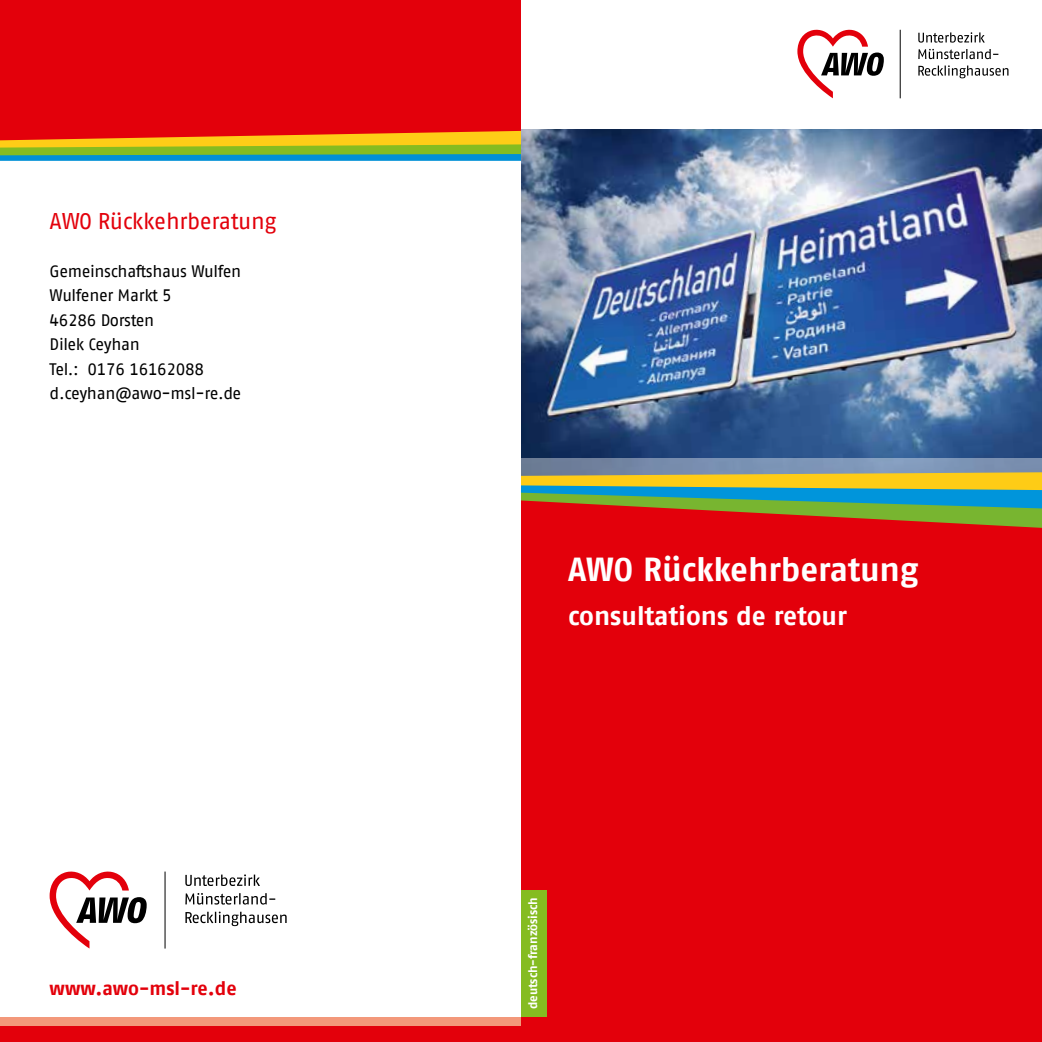
<style>
.page{position:relative;width:1042px;height:1042px;background:#fff}
.page>*{position:absolute;margin:0;border:0;box-sizing:border-box;transform-origin:0 0}
.t1{font:700 33.25px "AWO Fago Office";letter-spacing:-.005em;color:#fff}
.t2{font:700 26.25px "AWO Fago Office";color:#fff}
.t3{font:22.75px "AWO Fago Office";letter-spacing:-.02em;color:#e3000b}
.t4{font:700 19.25px "AWO Fago Office";color:#e3000b}
.t5{font:16.62px/24.5px "AWO Fago Office";letter-spacing:-.02em;color:#000}
.t6{font:700 12.25px "AWO Fago Office";letter-spacing:-.005em;color:#fff}
</style>
<div class="page">
<div style="left:0;top:1017px;width:524px;height:16px;background:#f3987a"></div>
<div style="left:0;top:1026px;width:524px;height:16px;background:#e3000b"></div>
<div style="left:0;top:0;width:521px;height:149px;background:#e3000b"></div>
<svg style="left:0;top:131px;width:521px;height:30px;background:#a29c40"></svg>
<img style="left:521px;top:129px;width:521px;height:329px">
<div style="left:521px;top:492px;width:521px;height:550px;background:#e3000b"></div>
<svg style="left:797px;top:29px;width:87px;height:69px"></svg>
<hr style="left:900px;top:30px;width:1px;height:68px;background:#000">
<svg style="left:918px;top:65px;width:90px;height:13px"></svg>
<svg style="left:918px;top:49px;width:80px;height:10px"></svg>
<svg style="left:918px;top:32px;width:67px;height:11px"></svg>
<svg style="left:521px;top:458px;width:521px;height:14px;background:#798eaf"></svg>
<svg style="left:521px;top:472px;width:521px;height:56px"></svg>
<svg style="left:50px;top:871px;width:97px;height:77px"></svg>
<hr style="left:165px;top:871px;width:1px;height:77px;background:#000">
<svg style="left:185px;top:911px;width:102px;height:15px"></svg>
<svg style="left:185px;top:893px;width:90px;height:11px"></svg>
<svg style="left:185px;top:874px;width:75px;height:12px"></svg>
<div style="left:521px;top:890px;width:25px;height:127px;background:#85bc21"></div>
<h3 class="t3" style="left:50px;top:208px;width:228px">AWO Rückkehrberatung</h3>
<p class="t5" style="left:50px;top:258px;width:193px">Gemeinschaftshaus Wulfen<br>Wulfener Markt 5<br>46286 Dorsten<br>Dilek Ceyhan<br>Tel.: 0176 16162088 d.ceyhan@awo-msl-re.de</p>
<p class="t4" style="left:50px;top:977px;width:188px">www.awo-msl-re.de</p>
<h1 class="t1" style="left:568px;top:550px;width:352px">AWO Rückkehrberatung</h1>
<h2 class="t2" style="left:568px;top:601px;width:280px">consultations de retour</h2>
<p class="t6" style="left:526px;top:1009px;width:114px;rotate:-90deg">deutsch-französisch</p>
</div>
